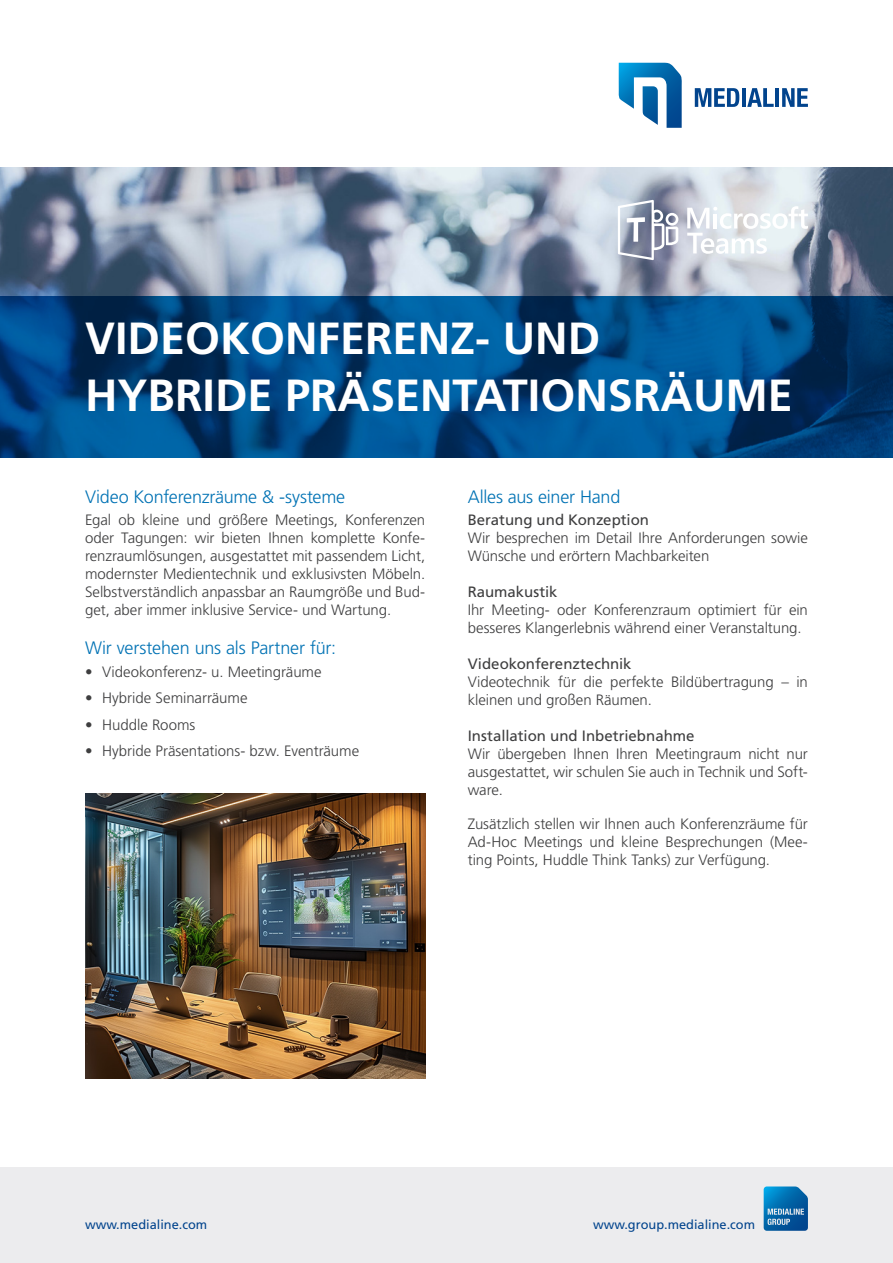
<style>
.page{position:relative;width:893px;height:1263px;background:#fff}
.page>*{position:absolute;margin:0;border:0;box-sizing:border-box;transform-origin:0 0}
._01_Data_Headline_1zeilig{font:700 45px/57px "Frutiger LT Pro";color:#fff}
._07_Zwischenüberschrift_blau{font:300 18px "Frutiger LT Pro";letter-spacing:-.015em;color:#0072b4}
.Datenblattbroschüre_Fließtext_grau{font:300 15px/18px "Frutiger LT Pro";letter-spacing:-.005em;color:#3e3e3f}
._04_Data_Fließtext_grau{font:300 15px/18px "Frutiger LT Pro";letter-spacing:-.005em;color:#3e3e3f;text-align:justify}
.Datenblattbroschüre_Fließtext_grau-2{font:15px "Frutiger LT Pro";color:#3e3e3f}
.t1{font:12.75px "Frutiger LT Pro";color:#02448d}
</style>
<div class="page">
<img style="left:0;top:168px;width:893px;height:128px">
<svg style="left:0;top:296px;width:893px;height:161px;background:#004882"></svg>
<svg style="left:618px;top:200px;width:60px;height:60px"></svg>
<svg style="left:687px;top:206px;width:121px;height:48px"></svg>
<img style="left:85px;top:793px;width:340px;height:285px">
<div style="left:0;top:1167px;width:893px;height:96px;background:#ececee"></div>
<svg style="left:764px;top:1186px;width:44px;height:45px;background:#237ab4"></svg>
<svg style="left:695px;top:88px;width:44px;height:19px"></svg>
<hr style="left:742px;top:88px;width:4px;height:19px;background:#02448d">
<svg style="left:747px;top:88px;width:27px;height:19px"></svg>
<hr style="left:775px;top:88px;width:4px;height:19px;background:#02448d">
<svg style="left:782px;top:88px;width:26px;height:19px"></svg>
<svg style="left:618px;top:63px;width:64px;height:65px"></svg>
<p class="_01_Data_Headline_1zeilig" style="left:85px;top:310px;width:709px">VIDEOKONFERENZ- UND<br>HYBRIDE PRÄSENTATIONSRÄUME</p>
<p class="_07_Zwischenüberschrift_blau" style="left:85px;top:486px;width:262px">Video Konferenzräume &amp; -systeme</p>
<p class="_04_Data_Fließtext_grau" style="left:85px;top:511px;width:342px">Egal ob kleine und größere Meetings, Konferenzen oder Tagungen: wir bieten Ihnen komplette Konfe&shy;renzraumlösungen, ausgestattet mit passendem Licht, modernster Medientechnik und exklusivsten Möbeln.<br>Selbstverständlich anpassbar an Raumgröße und Bud&shy;get, aber immer inklusive Service- und Wartung.</p>
<p class="_07_Zwischenüberschrift_blau" style="left:85px;top:638px;width:253px">Wir verstehen uns als Partner für:</p>
<p class="_04_Data_Fließtext_grau" style="left:85px;top:662px;width:238px">• Videokonferenz- u. Meetingräume</p>
<p class="_04_Data_Fließtext_grau" style="left:85px;top:689px;width:164px">• Hybride Seminarräume</p>
<p class="_04_Data_Fließtext_grau" style="left:85px;top:715px;width:112px">• Huddle Rooms</p>
<p class="_04_Data_Fließtext_grau" style="left:85px;top:742px;width:276px">• Hybride Präsentations- bzw. Eventräume</p>
<p class="_07_Zwischenüberschrift_blau" style="left:468px;top:486px;width:154px">Alles aus einer Hand</p>
<p class="Datenblattbroschüre_Fließtext_grau-2" style="left:468px;top:511px;width:183px">Beratung und Konzeption</p>
<p class="Datenblattbroschüre_Fließtext_grau" style="left:468px;top:529px;width:342px">Wir besprechen im Detail Ihre Anforderungen sowie<br>Wünsche und erörtern Machbarkeiten</p>
<p class="Datenblattbroschüre_Fließtext_grau-2" style="left:468px;top:583px;width:91px">Raumakustik</p>
<p class="Datenblattbroschüre_Fließtext_grau" style="left:468px;top:601px;width:342px">Ihr Meeting- oder Konferenzraum optimiert für ein besseres Klangerlebnis während einer Veranstaltung.</p>
<p class="Datenblattbroschüre_Fließtext_grau-2" style="left:468px;top:655px;width:165px">Videokonferenztechnik</p>
<p class="Datenblattbroschüre_Fließtext_grau" style="left:468px;top:673px;width:342px">Videotechnik für die perfekte Bildübertragung – in kleinen und großen Räumen.</p>
<p class="Datenblattbroschüre_Fließtext_grau-2" style="left:468px;top:727px;width:228px">Installation und Inbetriebnahme</p>
<p class="Datenblattbroschüre_Fließtext_grau" style="left:468px;top:745px;width:342px;text-align:justify">Wir übergeben Ihnen Ihren Meetingraum nicht nur ausgestattet, wir schulen Sie auch in Technik und Soft&shy;ware.</p>
<p class="Datenblattbroschüre_Fließtext_grau" style="left:468px;top:815px;width:342px;text-align:justify">Zusätzlich stellen wir Ihnen auch Konferenzräume für Ad-Hoc Meetings und kleine Besprechungen (Mee&shy;ting Points, Huddle Think Tanks) zur Verfügung.</p>
<p class="t1" style="left:85px;top:1216px;width:124px">www.medialine.com</p>
<p class="t1" style="left:593px;top:1216px;width:164px">www.group.medialine.com</p>
</div>
